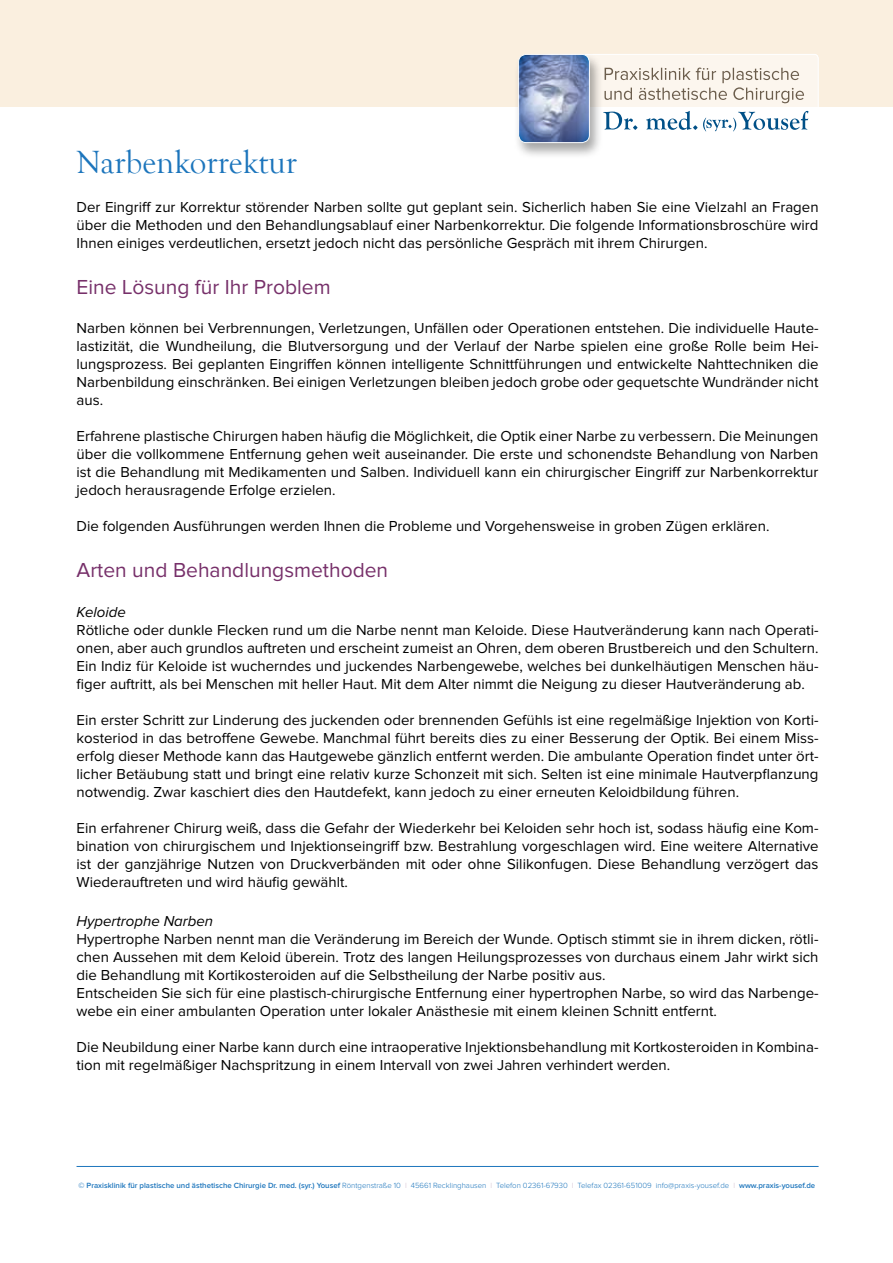
<style>
.page{position:relative;width:893px;height:1263px;background:#fff}
.page>*{position:absolute;margin:0;border:0;box-sizing:border-box;transform-origin:0 0}
.t1{font:33px "Goudy Old Style T";color:#1c75bc}
.t2{font:21px "Proxima Nova";color:#77306a}
.t3{font:15px/18px "Proxima Nova";color:#000;text-align:justify}
.t4{font:italic 15px "Proxima Nova";color:#000}
.t5{font:300 7.8px "Proxima Nova";color:#1c75bc}
.s1{font-weight:600}
.s2{color:#d4c1d0}
</style>
<div class="page">
<div style="left:0;top:0;width:893px;height:106px;background:#faefdf"></div>
<div style="left:544px;top:54px;width:274px;height:89px;background:linear-gradient(to bottom,#fbf3e8,#fff);border-radius:4px"></div>
<div style="left:544px;top:54px;width:275px;height:89px;border:1px solid #fff;border-radius:4px"></div>
<svg style="left:603px;top:111px;width:205px;height:20px"></svg>
<svg style="left:604px;top:68px;width:200px;height:35px"></svg>
<div style="left:513px;top:52px;width:90px;height:107px;background:#000;opacity:.35"></div>
<img style="left:519px;top:54px;width:70px;height:89px">
<div style="left:518px;top:54px;width:72px;height:89px;border:1px solid #fff;border-radius:8px"></div>
<hr style="left:77px;top:1166px;width:742px;height:1px;background:#1c75bc">
<h1 class="t1" style="left:77px;top:144px;width:222px">Narbenkorrektur</h1>
<p class="t3" style="left:77px;top:199px;width:744px">Der Eingriff zur Korrektur störender Narben sollte gut geplant sein. Sicherlich haben Sie eine Vielzahl an Fragen über die Methoden und den Behandlungsablauf einer Narbenkorrektur. Die folgende Informationsbroschüre wird Ihnen einiges verdeutlichen, ersetzt jedoch nicht das persönliche Gespräch mit ihrem Chirurgen.</p>
<h2 class="t2" style="left:77px;top:277px;width:256px">Eine Lösung für Ihr Problem</h2>
<p class="t3" style="left:77px;top:320px;width:744px">Narben können bei Verbrennungen, Verletzungen, Unfällen oder Operationen entstehen. Die individuelle Haute&shy;lastizität, die Wundheilung, die Blutversorgung und der Verlauf der Narbe spielen eine große Rolle beim Hei&shy;lungsprozess. Bei geplanten Eingriffen können intelligente Schnittführungen und entwickelte Nahttechniken die Narbenbildung einschränken. Bei einigen Verletzungen bleiben jedoch grobe oder gequetschte Wundränder nicht aus.</p>
<p class="t3" style="left:77px;top:428px;width:743px">Erfahrene plastische Chirurgen haben häufig die Möglichkeit, die Optik einer Narbe zu verbessern. Die Meinungen über die vollkommene Entfernung gehen weit auseinander. Die erste und schonendste Behandlung von Narben ist die Behandlung mit Medikamenten und Salben. Individuell kann ein chirurgischer Eingriff zur Narbenkorrektur jedoch herausragende Erfolge erzielen.</p>
<p class="t3" style="left:77px;top:518px;width:694px">Die folgenden Ausführungen werden Ihnen die Probleme und Vorgehensweise in groben Zügen erklären.</p>
<h2 class="t2" style="left:77px;top:560px;width:313px">Arten und Behandlungsmethoden</h2>
<p class="t4" style="left:77px;top:605px;width:51px">Keloide</p>
<p class="t3" style="left:77px;top:621px;width:743px">Rötliche oder dunkle Flecken rund um die Narbe nennt man Keloide. Diese Hautveränderung kann nach Operati&shy;onen, aber auch grundlos auftreten und erscheint zumeist an Ohren, dem oberen Brustbereich und den Schultern.<br>Ein Indiz für Keloide ist wucherndes und juckendes Narbengewebe, welches bei dunkelhäutigen Menschen häu&shy;figer auftritt, als bei Menschen mit heller Haut. Mit dem Alter nimmt die Neigung zu dieser Hautveränderung ab.</p>
<p class="t3" style="left:77px;top:711px;width:744px">Ein erster Schritt zur Linderung des juckenden oder brennenden Gefühls ist eine regelmäßige Injektion von Korti&shy;kosteriod in das betroffene Gewebe. Manchmal führt bereits dies zu einer Besserung der Optik. Bei einem Miss&shy;erfolg dieser Methode kann das Hautgewebe gänzlich entfernt werden. Die ambulante Operation findet unter ört&shy;licher Betäubung statt und bringt eine relativ kurze Schonzeit mit sich. Selten ist eine minimale Hautverpflanzung notwendig. Zwar kaschiert dies den Hautdefekt, kann jedoch zu einer erneuten Keloidbildung führen.</p>
<p class="t3" style="left:77px;top:819px;width:744px">Ein erfahrener Chirurg weiß, dass die Gefahr der Wiederkehr bei Keloiden sehr hoch ist, sodass häufig eine Kom&shy;bination von chirurgischem und Injektionseingriff bzw. Bestrahlung vorgeschlagen wird. Eine weitere Alternative ist der ganzjährige Nutzen von Druckverbänden mit oder ohne Silikonfugen. Diese Behandlung verzögert das Wiederauftreten und wird häufig gewählt.</p>
<p class="t4" style="left:77px;top:914px;width:138px">Hypertrophe Narben</p>
<p class="t3" style="left:77px;top:931px;width:744px;text-align:left">Hypertrophe Narben nennt man die Veränderung im Bereich der Wunde. Optisch stimmt sie in ihrem dicken, rötli&shy;chen Aussehen mit dem Keloid überein. Trotz des langen Heilungsprozesses von durchaus einem Jahr wirkt sich die Behandlung mit Kortikosteroiden auf die Selbstheilung der Narbe positiv aus.<br>Entscheiden Sie sich für eine plastisch-chirurgische Entfernung einer hypertrophen Narbe, so wird das Narbenge&shy;webe ein einer ambulanten Operation unter lokaler Anästhesie mit einem kleinen Schnitt entfernt.</p>
<p class="t3" style="left:77px;top:1039px;width:743px">Die Neubildung einer Narbe kann durch eine intraoperative Injektionsbehandlung mit Kortkosteroiden in Kombina&shy;tion mit regelmäßiger Nachspritzung in einem Intervall von zwei Jahren verhindert werden.</p>
<p class="t5" style="left:79px;top:1182px;width:738px"><span class="s1">© Praxisklinik für plastische und ästhetische Chirurgie Dr. med. (syr.) Yousef</span> Röntgenstraße 10 <span class="s2">I</span> 45661 Recklinghausen <span class="s2">I</span> Telefon 02361-67930 <span class="s2">I</span> Telefax 02361-651009 info@praxis-yousef.de <span class="s2">I</span> <span class="s1">www.praxis-yousef.de</span></p>
</div>
